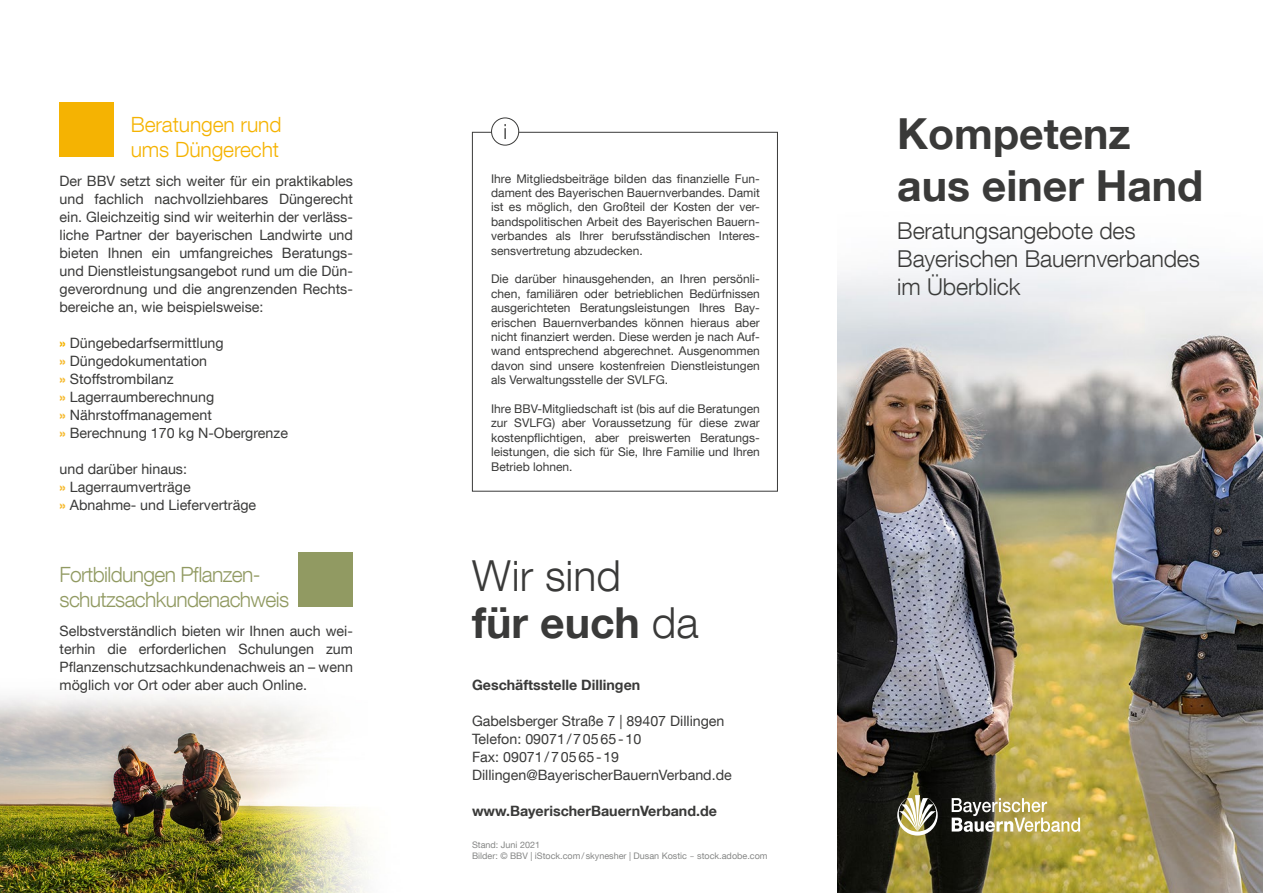
<style>
.page{position:relative;width:1263px;height:893px;background:#fff}
.page>*{position:absolute;margin:0;border:0;box-sizing:border-box;transform-origin:0 0}
.t1{font:700 42.75px/51.3px "Helvetica Neue LT Com";color:#3a3a39}
.t2{font:300 42.75px/46.5px "Helvetica Neue LT Com";color:#3a3a39}
.t3{font:300 23.25px/27.9px "Helvetica Neue LT Com";letter-spacing:-.005em;color:#3a3a39}
.t4{font:300 21px/25.2px "Helvetica Neue LT Com";letter-spacing:-.03em;color:#919a62}
.t5{font:300 21px/25.2px "Helvetica Neue LT Com";letter-spacing:-.005em;color:#f5b302}
.t6{font:14.25px/18px "Helvetica Neue LT Com";color:#3a3a39}
.t7{font:700 14.25px "Helvetica Neue LT Com";color:#3a3a39}
.t8{font:12px/14.4px "Helvetica Neue LT Com";color:#3a3a39;text-align:justify}
.t9{font:9px/10.8px "Helvetica Neue LT Com";color:#868786}
.s1{font-weight:800;color:#f5b302}
.s2{font-weight:800;color:#f6bb32}
.s3{font-weight:700}
.s4{font-family:"Franklin Gothic"}
</style>
<div class="page">
<img style="left:838px;top:264px;width:425px;height:629px">
<img style="left:0;top:696px;width:371px;height:197px">
<svg style="left:952px;top:798px;width:128px;height:34px"></svg>
<svg style="left:897px;top:795px;width:41px;height:41px"></svg>
<div style="left:60px;top:103px;width:54px;height:54px;background:#f5b302"></div>
<div style="left:472px;top:132px;width:306px;height:360px;border:1px solid #3a3a39"></div>
<div style="left:491px;top:118px;width:28px;height:27px;background:#fff;border-radius:50%"></div>
<div style="left:491px;top:118px;width:28px;height:28px;border:1px solid #3a3a39;border-radius:50%"></div>
<svg style="left:504px;top:124px;width:2px;height:15px"></svg>
<div style="left:299px;top:553px;width:54px;height:54px;background:#919a62"></div>
<h3 class="t5" style="left:131px;top:111px;width:152px">Beratungen rund ums Düngerecht</h3>
<p class="t6" style="left:60px;top:171px;width:295px;text-align:justify">Der BBV setzt sich weiter für ein praktikables und fachlich nachvollziehbares Düngerecht ein. Gleichzeitig sind wir weiterhin der verläss&shy;liche Partner der bayerischen Landwirte und bieten Ihnen ein umfangreiches Beratungs&shy;und Dienstleistungsangebot rund um die Dün&shy;geverordnung und die angrenzenden Rechts&shy;bereiche an, wie beispielsweise:</p>
<p class="t6" style="left:60px;top:333px;width:230px"><span class="s1">»</span> Düngebedarfsermittlung<br><span class="s2">»</span> Düngedokumentation<br><span class="s2">»</span> Stoffstrombilanz<br><span class="s2">»</span> Lagerraumberechnung<br><span class="s2">»</span> Nährstoffmanagement<br><span class="s2">»</span> Berechnung 170 kg N-Obergrenze</p>
<p class="t6" style="left:60px;top:459px;width:198px">und darüber hinaus:<br><span class="s2">»</span> Lagerraumverträge<br><span class="s2">»</span> Abnahme- und Lieferverträge</p>
<h3 class="t4" style="left:60px;top:561px;width:231px">Fortbildungen Pflanzen&shy;schutzsachkundenachweis</h3>
<p class="t6" style="left:60px;top:621px;width:295px;text-align:justify">Selbstverständlich bieten wir Ihnen auch wei&shy;terhin die erforderlichen Schulungen zum Pflanzenschutzsachkundenachweis an – wenn möglich vor Ort oder aber auch Online.</p>
<p class="t8" style="left:491px;top:171px;width:270px">Ihre Mitgliedsbeiträge bilden das finanzielle Fun&shy;dament des Bayerischen Bauernverbandes. Damit ist es möglich, den Großteil der Kosten der ver&shy;bandspolitischen Arbeit des Bayerischen Bauern&shy;verbandes als Ihrer berufsständischen Interes&shy;sensvertretung abzudecken.</p>
<p class="t8" style="left:491px;top:272px;width:270px">Die darüber hinausgehenden, an Ihren persönli&shy;chen, familiären oder betrieblichen Bedürfnissen ausgerichteten Beratungsleistungen Ihres Bay&shy;erischen Bauernverbandes können hieraus aber nicht finanziert werden. Diese werden je nach Auf&shy;wand entsprechend abgerechnet. Ausgenommen davon sind unsere kostenfreien Dienstleistungen als Verwaltungsstelle der SVLFG.</p>
<p class="t8" style="left:491px;top:401px;width:270px">Ihre BBV-Mitgliedschaft ist (bis auf die Beratungen zur SVLFG) aber Voraussetzung für diese zwar kostenpflichtigen, aber preiswerten Beratungs&shy;leistungen, die sich für Sie, Ihre Familie und Ihren Betrieb lohnen.</p>
<h1 class="t2" style="left:472px;top:552px;width:228px">Wir sind<br><span class="s3">für euch</span> da</h1>
<p class="t7" style="left:472px;top:675px;width:170px">Geschäftsstelle Dillingen</p>
<p class="t6" style="left:472px;top:711px;width:261px">Gabelsberger Straße 7 | 89407 Dillingen<br>Telefon: 09071/70565-10<br>Fax: 09071/70565-19<br>Dillingen@BayerischerBauernVerband.de</p>
<p class="t7" style="left:472px;top:801px;width:246px">www.BayerischerBauernVerband.de</p>
<p class="t9" style="left:472px;top:840px;width:297px">Stand: Juni 2021<br>Bilder: © BBV | iStock.com/ skynesher | Dusan Kostic <span class="s4">–</span> stock.adobe.com</p>
<h1 class="t1" style="left:897px;top:107px;width:308px">Kompetenz aus einer Hand</h1>
<h2 class="t3" style="left:897px;top:216px;width:304px">Beratungsangebote des<br>Bayerischen Bauernverbandes im Überblick</h2>
</div>
